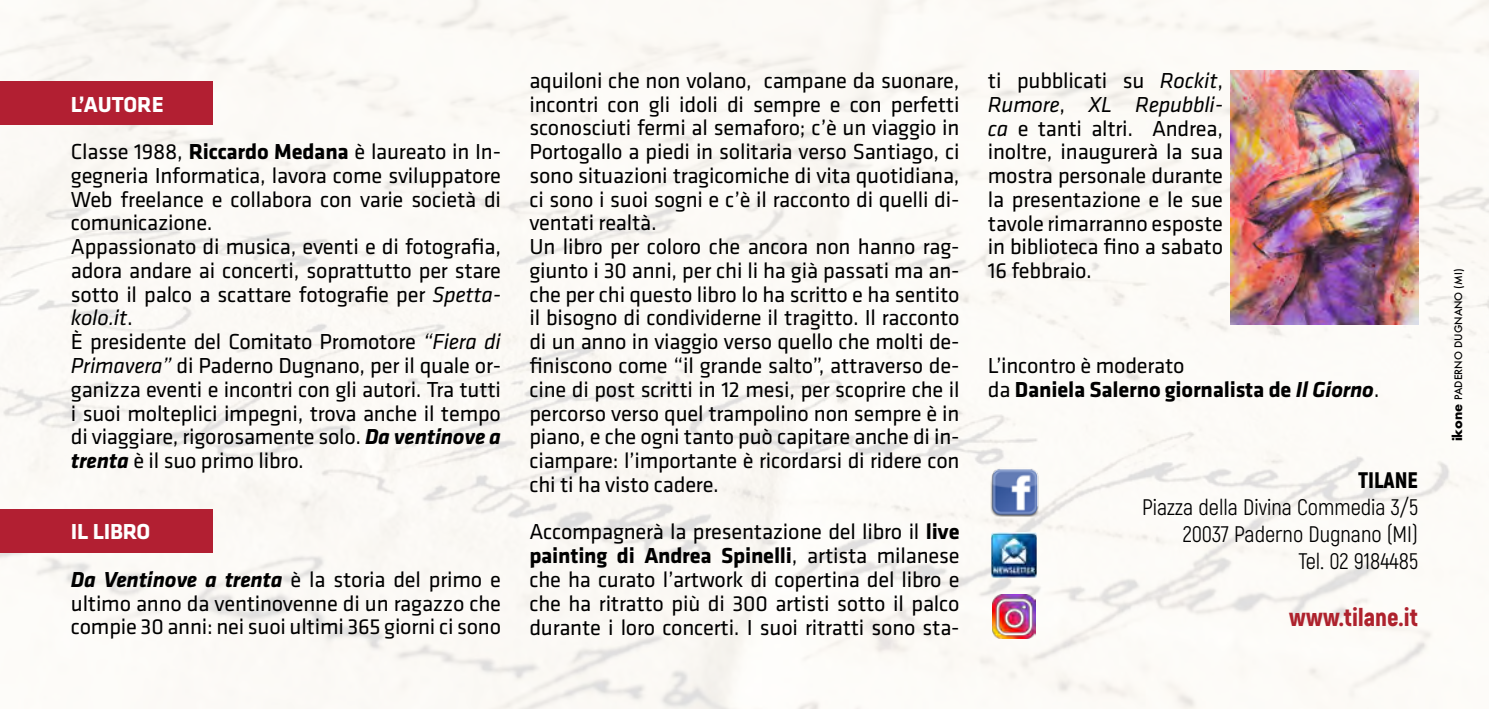
<style>
.page{position:relative;width:1489px;height:709px;background:#fff}
.page>*{position:absolute;margin:0;border:0;box-sizing:border-box;transform-origin:0 0}
.t1{font:900 25px "Akrobat";color:#ae222d}
.t2{font:22.5px/23.8px "Klavika";letter-spacing:-.01em;color:#000}
.t3{font:22.5px/27px "Akrobat";color:#000;text-align:right}
.t4{font:700 22.5px/23.8px "Klavika";letter-spacing:-.01em;color:#000}
.t5{font:italic 700 22.5px/47.5px "Klavika";letter-spacing:-.01em;color:#000}
.t6{font:900 22.5px "Akrobat";color:#000}
.t7{font:500 10px "Futura";color:#000}
.s1{font-weight:700;color:#fff}
.s2{font-weight:700}
.s3{font-style:italic}
.s4{font-weight:700;font-style:italic}
.s5{font-style:normal;color:#fff}
.s6{font-weight:400;font-style:normal}
.s7{font-weight:400}
.s8{font-weight:700;font-size:12.5px}
</style>
<div class="page">
<img style="left:0;top:0;width:1488px;height:709px">
<div style="left:0;top:81px;width:213px;height:44px;background:#b21f32"></div>
<img style="left:990px;top:467px;width:47px;height:49px">
<img style="left:992px;top:594px;width:43px;height:44px">
<img style="left:991px;top:532px;width:45px;height:45px">
<img style="left:1230px;top:71px;width:187px;height:253px">
<div style="left:0;top:509px;width:213px;height:43px;background:#b21f32"></div>
<p class="t2" style="left:71px;top:81px;width:431px;line-height:47.5px"><span class="s1">L’AUTORE<br></span>Classe 1988, <span class="s2">Riccardo Medana</span> è laureato in In-</p>
<p class="t2" style="left:71px;top:164px;width:431px">gegneria Informatica, lavora come sviluppatore Web freelance e collabora con varie società di comunicazione.<br>Appassionato di musica, eventi e di fotografia, adora andare ai concerti, soprattutto per stare sotto il palco a scattare fotografie per <span class="s3">Spetta&shy;kolo.it</span>.<br>È presidente del Comitato Promotore <span class="s3">“Fiera di Primavera”</span> di Paderno Dugnano, per il quale or&shy;ganizza eventi e incontri con gli autori. Tra tutti i suoi molteplici impegni, trova anche il tempo di viaggiare, rigorosamente solo. <span class="s4">Da ventinove a trenta</span> è il suo primo libro.</p>
<p class="t5" style="left:71px;top:508px;width:431px"><span class="s5">IL LIBRO<br></span>Da Ventinove a trenta <span class="s6">è la storia del primo e</span></p>
<p class="t2" style="left:71px;top:591px;width:431px">ultimo anno da ventinovenne di un ragazzo che compie 30 anni: nei suoi ultimi 365 giorni ci sono</p>
<p class="t2" style="left:529px;top:69px;width:432px">aquiloni che non volano, campane da suonare, incontri con gli idoli di sempre e con perfetti sconosciuti fermi al semaforo; c’è un viaggio in Portogallo a piedi in solitaria verso Santiago, ci sono situazioni tragicomiche di vita quotidiana, ci sono i suoi sogni e c’è il racconto di quelli di&shy;ventati realtà.<br>Un libro per coloro che ancora non hanno rag&shy;giunto i 30 anni, per chi li ha già passati ma an&shy;che per chi questo libro lo ha scritto e ha sentito il bisogno di condividerne il tragitto. Il racconto di un anno in viaggio verso quello che molti de&shy;finiscono come “il grande salto”, attraverso de&shy;cine di post scritti in 12 mesi, per scoprire che il percorso verso quel trampolino non sempre è in piano, e che ogni tanto può capitare anche di in&shy;ciampare: l’importante è ricordarsi di ridere con chi ti ha visto cadere.</p>
<p class="t2" style="left:529px;top:520px;width:431px;text-align:justify">Accompagnerà la presentazione del libro il <span class="s2">live painting di Andrea Spinelli</span>, artista milanese che ha curato l’artwork di copertina del libro e che ha ritratto più di 300 artisti sotto il palco durante i loro concerti. I suoi ritratti sono sta-</p>
<p class="t2" style="left:987px;top:69px;width:237px;text-align:justify">ti pubblicati su <span class="s3">Rockit</span>, <span class="s3">Rumore</span>, <span class="s3">XL Repubbli&shy;ca</span> e tanti altri. Andrea, inoltre, inaugurerà la sua mostra personale durante la presentazione e le sue tavole rimarranno esposte in biblioteca fino a sabato 16 febbraio.</p>
<p class="t4" style="left:987px;top:354px;width:393px"><span class="s7">L’incontro è moderato<br>da</span> Daniela Salerno giornalista de <span class="s3">Il Giorno</span><span class="s7">.</span></p>
<p class="t6" style="left:1358px;top:465px;width:61px">TILANE</p>
<p class="t3" style="left:1142px;top:494px;width:277px">Piazza della Divina Commedia 3/5<br>20037 Paderno Dugnano (MI)<br>Tel. 02 9184485</p>
<p class="t1" style="left:1288px;top:601px;width:131px">www.tilane.it</p>
<p class="t7" style="left:1451px;top:441px;width:174px;rotate:-90deg"><span class="s8">ikone</span> PADERNO DUGNANO (MI)</p>
</div>
